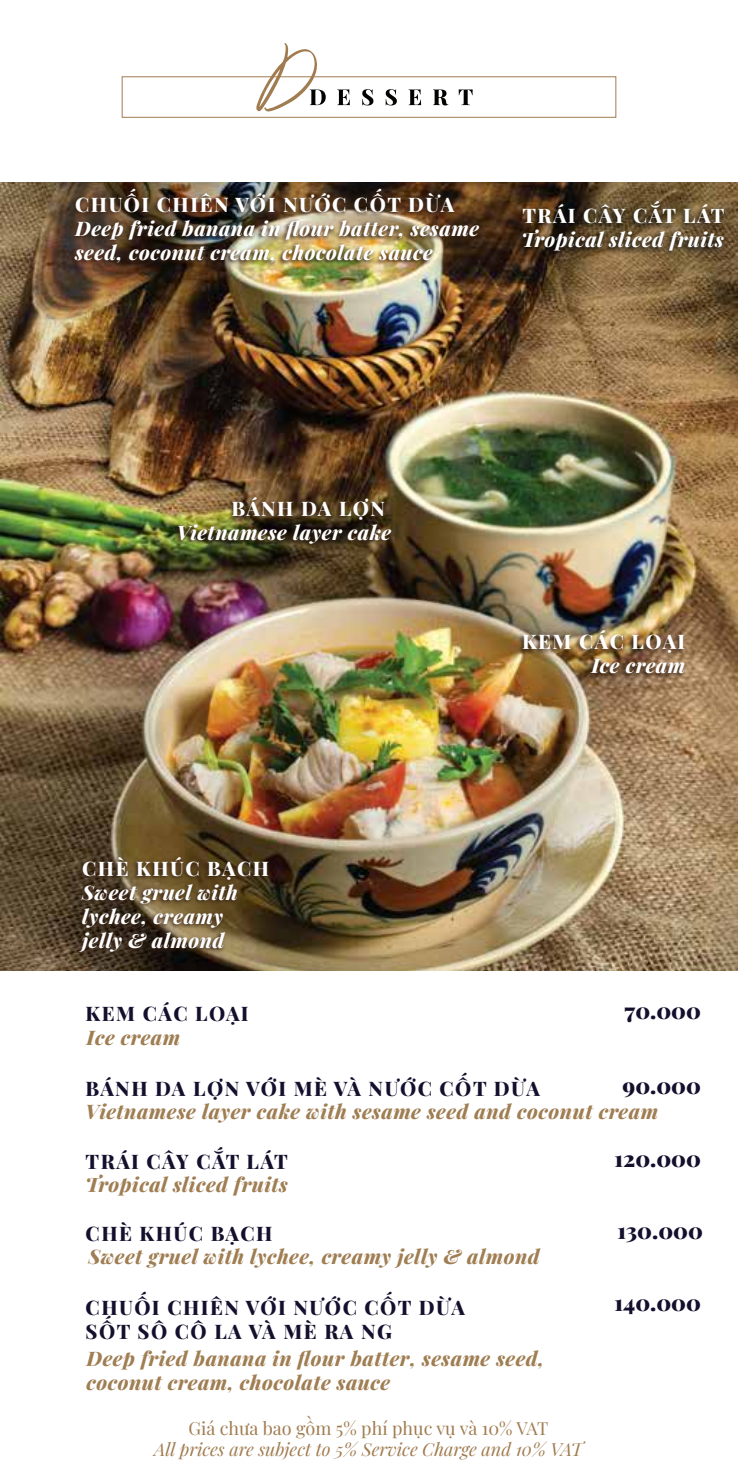
<style>
.page{position:relative;width:738px;height:1475px;background:#fff}
.page>*{position:absolute;margin:0;border:0;box-sizing:border-box;transform-origin:0 0}
.t1{font:900 22px "Playfair Display";color:#140f2d}
.t2{font:italic 800 20px/24px "Playfair Display";letter-spacing:.025em;color:#a07e53}
.t3{font:italic 800 20px/24px "Playfair Display";letter-spacing:.025em;color:#fff}
.t4{font:800 20px/24px "Playfair Display";letter-spacing:.075em;color:#140f2d}
.t5{font:800 20px "Playfair Display";letter-spacing:.075em;color:#fff}
.t6{font:italic 18px "Playfair Display";color:#a07c50}
.t7{font:18px "Playfair Display";color:#a07c50}
</style>
<div class="page">
<img style="left:1px;top:183px;width:736px;height:787px">
<svg style="left:337px;top:89px;width:12px;height:16px"></svg>
<svg style="left:362px;top:89px;width:11px;height:16px"></svg>
<svg style="left:385px;top:89px;width:11px;height:16px"></svg>
<svg style="left:408px;top:89px;width:13px;height:16px"></svg>
<svg style="left:433px;top:89px;width:15px;height:16px"></svg>
<svg style="left:458px;top:89px;width:14px;height:16px"></svg>
<svg style="left:256px;top:43px;width:69px;height:68px"></svg>
<div style="left:121px;top:76px;width:495px;height:42px;border:1px solid #a07c50"></div>
<img style="left:514px;top:625px;width:178px;height:62px">
<img style="left:509px;top:194px;width:224px;height:70px">
<img style="left:72px;top:851px;width:204px;height:110px">
<img style="left:168px;top:493px;width:230px;height:62px">
<img style="left:66px;top:185px;width:418px;height:90px">
<p class="t5" style="left:75px;top:189px;width:380px">CHUỐI CHIÊN VỚI NƯỚC CỐT DỪA</p>
<p class="t3" style="left:75px;top:215px;width:405px">Deep fried banana in flour batter, sesame seed, coconut cream, chocolate sauce</p>
<p class="t5" style="left:522px;top:200px;width:203px">TRÁI CÂY CẮT LÁT</p>
<p class="t3" style="left:521px;top:226px;width:204px">Tropical sliced fruits</p>
<p class="t5" style="left:231px;top:493px;width:155px">BÁNH DA LỢN</p>
<p class="t3" style="left:176px;top:519px;width:216px">Vietnamese layer cake</p>
<p class="t5" style="left:82px;top:852px;width:188px">CHÈ KHÚC BẠCH</p>
<p class="t3" style="left:82px;top:878px;width:157px">Sweet gruel with lychee, creamy jelly &amp; almond</p>
<p class="t4" style="left:86px;top:1000px;width:164px">KEM CÁC LOẠI</p>
<p class="t2" style="left:86px;top:1023px;width:95px">Ice cream</p>
<p class="t5" style="left:521px;top:625px;width:164px">KEM CÁC LOẠI</p>
<p class="t3" style="left:591px;top:651px;width:95px">Ice cream</p>
<p class="t1" style="left:624px;top:993px;width:78px">70.000</p>
<p class="t4" style="left:86px;top:1074px;width:455px">BÁNH DA LỢN VỚI MÈ VÀ NƯỚC CỐT DỪA</p>
<p class="t2" style="left:86px;top:1097px;width:573px">Vietnamese layer cake with sesame seed and coconut cream</p>
<p class="t1" style="left:622px;top:1067px;width:80px">90.000</p>
<p class="t4" style="left:86px;top:1147px;width:203px">TRÁI CÂY CẮT LÁT</p>
<p class="t2" style="left:86px;top:1170px;width:204px">Tropical sliced fruits</p>
<p class="t4" style="left:86px;top:1219px;width:188px">CHÈ KHÚC BẠCH</p>
<p class="t2" style="left:88px;top:1242px;width:452px">Sweet gruel with lychee, creamy jelly &amp; almond</p>
<p class="t4" style="left:86px;top:1293px;width:380px">CHUỐI CHIÊN VỚI NƯỚC CỐT DỪA<br>SỐT SÔ CÔ LA VÀ MÈ RA NG</p>
<p class="t2" style="left:86px;top:1344px;width:459px">Deep fried banana in flour batter, sesame seed, coconut cream, chocolate sauce</p>
<p class="t7" style="left:188px;top:1413px;width:361px">Giá chưa bao gồm 5% phí phục vụ và 10% VAT</p>
<p class="t6" style="left:154px;top:1434px;width:429px">All prices are subject to 5% Service Charge and 10% VAT</p>
<p class="t1" style="left:614px;top:1140px;width:88px">120.000</p>
<p class="t1" style="left:617px;top:1212px;width:87px">130.000</p>
<p class="t1" style="left:614px;top:1284px;width:88px">140.000</p>
</div>
